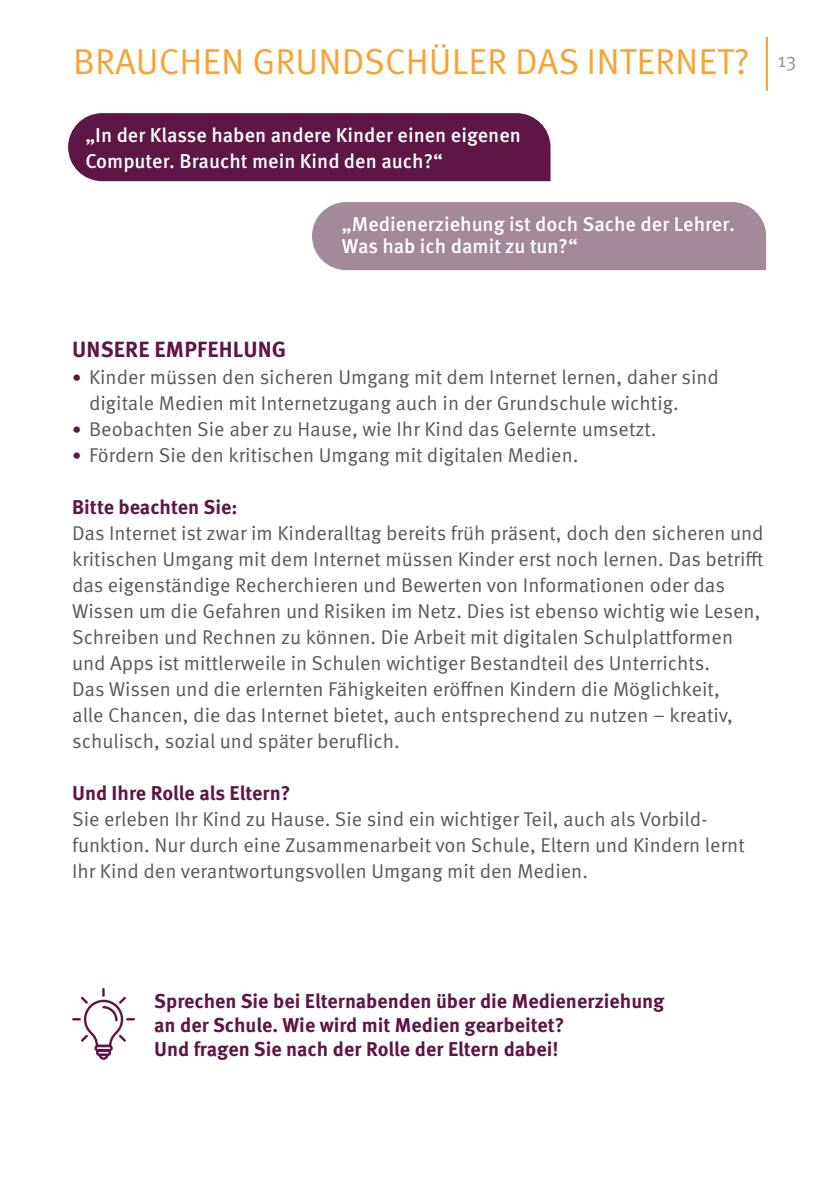
<style>
.page{position:relative;width:840px;height:1191px;background:#fff}
.page>*{position:absolute;margin:0;border:0;box-sizing:border-box;transform-origin:0 0}
.t1{font:36px "Meta OT Norm";color:#f9a230}
.t2{font:700 22px "Meta OT";letter-spacing:.01em;color:#5e1645}
.t3{font:20px/26px "Meta OT Norm";color:#57585a}
.t4{font:700 20px/24px "Meta OT";color:#5e1645}
.t5{font:500 20px/26px "Meta OT";color:#fff}
.s1{font-size:18px;color:#5e1645}
</style>
<div class="page">
<hr style="left:765px;top:37px;width:2px;height:54px;background:#f9a230">
<div style="left:68px;top:113px;width:482px;height:68px;background:#5e1645"></div>
<div style="left:312px;top:202px;width:453px;height:68px;background:#a28a9b"></div>
<svg style="left:72px;top:988px;width:63px;height:72px"></svg>
<div style="left:94px;top:1044px;width:19px;height:7px;border:2px solid #5e1645;border-radius:2px"></div>
<div style="left:96px;top:1049px;width:15px;height:7px;border:2px solid #5e1645;border-radius:2px"></div>
<h1 class="t1" style="left:73px;top:40px;width:724px">BRAUCHEN GRUNDSCHÜLER DAS INTERNET? <sup>13</sup></h1>
<p class="t5" style="left:85px;top:123px;width:437px">„In der Klasse haben andere Kinder einen eigenen<br>Computer. Braucht mein Kind den auch?“</p>
<p class="t2" style="left:72px;top:335px;width:215px">UNSERE EMPFEHLUNG</p>
<p class="t5" style="left:342px;top:214px;width:394px;line-height:22px">„Medienerziehung ist doch Sache der Lehrer.<br>Was hab ich damit zu tun?“</p>
<p class="t3" style="left:89px;top:364px;width:631px;text-indent:-17px"><span class="s1">•</span> Kinder müssen den sicheren Umgang mit dem Internet lernen, daher sind digitale Medien mit Internetzugang auch in der Grundschule wichtig.</p>
<p class="t3" style="left:72px;top:416px;width:585px"><span class="s1">•</span> Beobachten Sie aber zu Hause, wie Ihr Kind das Gelernte umsetzt.</p>
<p class="t3" style="left:72px;top:442px;width:507px"><span class="s1">•</span> Fördern Sie den kritischen Umgang mit digitalen Medien.</p>
<p class="t4" style="left:72px;top:495px;width:167px">Bitte beachten Sie:</p>
<p class="t3" style="left:72px;top:520px;width:692px">Das Internet ist zwar im Kinderalltag bereits früh präsent, doch den sicheren und kritischen Umgang mit dem Internet müssen Kinder erst noch lernen. Das betrifft das eigenständige Recherchieren und Bewerten von Informationen oder das Wissen um die Gefahren und Risiken im Netz. Dies ist ebenso wichtig wie Lesen, Schreiben und Rechnen zu können. Die Arbeit mit digitalen Schulplattformen und Apps ist mittlerweile in Schulen wichtiger Bestandteil des Unterrichts.<br>Das Wissen und die erlernten Fähigkeiten eröffnen Kindern die Möglichkeit,<br>alle Chancen, die das Internet bietet, auch entsprechend zu nutzen – kreativ, schulisch, sozial und später beruflich.</p>
<p class="t4" style="left:72px;top:781px;width:220px">Und Ihre Rolle als Eltern?</p>
<p class="t3" style="left:72px;top:806px;width:673px">Sie erleben Ihr Kind zu Hause. Sie sind ein wichtiger Teil, auch als Vorbild&shy;funktion. Nur durch eine Zusammenarbeit von Schule, Eltern und Kindern lernt<br>Ihr Kind den verantwortungsvollen Umgang mit den Medien.</p>
<p class="t4" style="left:154px;top:989px;width:511px">Sprechen Sie bei Elternabenden über die Medienerziehung an der Schule. Wie wird mit Medien gearbeitet?<br>Und fragen Sie nach der Rolle der Eltern dabei!</p>
</div>
